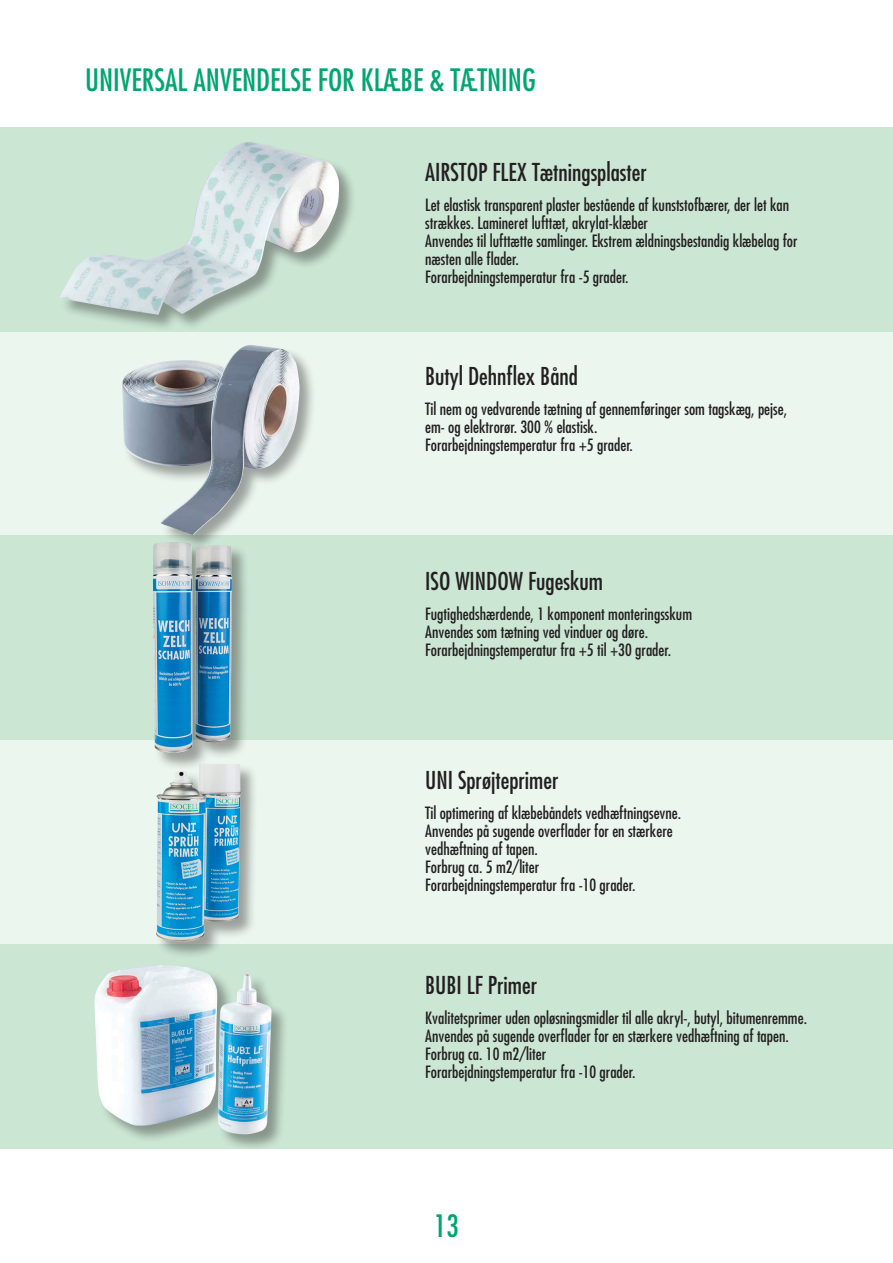
<style>
.page{position:relative;width:893px;height:1263px;background:#fff}
.page>*{position:absolute;margin:0;border:0;box-sizing:border-box;transform-origin:0 0}
.t1{font:condensed 30px "Futura";color:#00a66e}
.t2{font:condensed 24px "Futura";color:#231f20}
.t3{font:condensed 16.5px/18px "Futura";color:#231f20}
</style>
<div class="page">
<div style="left:0;top:740px;width:893px;height:204px;background:#ebf6ee"></div>
<div style="left:0;top:332px;width:893px;height:204px;background:#ebf6ee"></div>
<div style="left:0;top:128px;width:893px;height:204px;background:#cbe6d3"></div>
<div style="left:0;top:536px;width:893px;height:204px;background:#cbe6d3"></div>
<div style="left:0;top:944px;width:893px;height:204px;background:#cbe6d3"></div>
<div style="left:152px;top:541px;width:98px;height:230px;background:#231f20;opacity:.4"></div>
<img style="left:153px;top:552px;width:79px;height:201px">
<div style="left:156px;top:763px;width:102px;height:197px;background:#231f20;opacity:.4"></div>
<img style="left:156px;top:763px;width:86px;height:179px">
<div style="left:93px;top:964px;width:196px;height:188px;background:#231f20;opacity:.4"></div>
<img style="left:94px;top:965px;width:178px;height:169px">
<div style="left:122px;top:344px;width:195px;height:208px;background:#231f20;opacity:.4"></div>
<img style="left:122px;top:345px;width:178px;height:190px">
<div style="left:60px;top:141px;width:296px;height:191px;background:#231f20;opacity:.4"></div>
<img style="left:60px;top:142px;width:279px;height:173px">
<h1 class="t1" style="left:85px;top:61px;width:452px">UNIVERSAL ANVENDELSE FOR KLÆBE &amp; TÆTNING</h1>
<h2 class="t2" style="left:425px;top:157px;width:223px">AIRSTOP FLEX Tætningsplaster</h2>
<p class="t3" style="left:425px;top:196px;width:374px">Let elastisk transparent plaster bestående af kunststofbærer, der let kan strækkes. Lamineret lufttæt, akrylat-klæber<br>Anvendes til lufttætte samlinger. Ekstrem ældningsbestandig klæbelag for næsten alle flader.<br>Forarbejdningstemperatur fra -5 grader.</p>
<h2 class="t2" style="left:425px;top:361px;width:154px">Butyl Dehnflex Bånd</h2>
<p class="t3" style="left:425px;top:400px;width:363px">Til nem og vedvarende tætning af gennemføringer som tagskæg, pejse, em- og elektrorør. 300 % elastisk.<br>Forarbejdningstemperatur fra +5 grader.</p>
<h2 class="t2" style="left:425px;top:566px;width:179px">ISO WINDOW Fugeskum</h2>
<p class="t3" style="left:425px;top:604px;width:268px">Fugtighedshærdende, 1 komponent monteringsskum<br>Anvendes som tætning ved vinduer og døre.<br>Forarbejdningstemperatur fra +5 til +30 grader.</p>
<h2 class="t2" style="left:425px;top:765px;width:135px">UNI Sprøjteprimer</h2>
<p class="t3" style="left:425px;top:804px;width:258px">Til optimering af klæbebåndets vedhæftningsevne.<br>Anvendes på sugende overflader for en stærkere vedhæftning af tapen.<br>Forbrug ca. 5 m2/liter<br>Forarbejdningstemperatur fra -10 grader.</p>
<h2 class="t2" style="left:425px;top:969px;width:113px">BUBI LF Primer</h2>
<p class="t3" style="left:425px;top:1008px;width:383px">Kvalitetsprimer uden opløsningsmidler til alle akryl-, butyl, bitumenremme.<br>Anvendes på sugende overflader for en stærkere vedhæftning af tapen.<br>Forbrug ca. 10 m2/liter<br>Forarbejdningstemperatur fra -10 grader.</p>
<h1 class="t1" style="left:434px;top:1207px;width:26px">13</h1>
</div>
